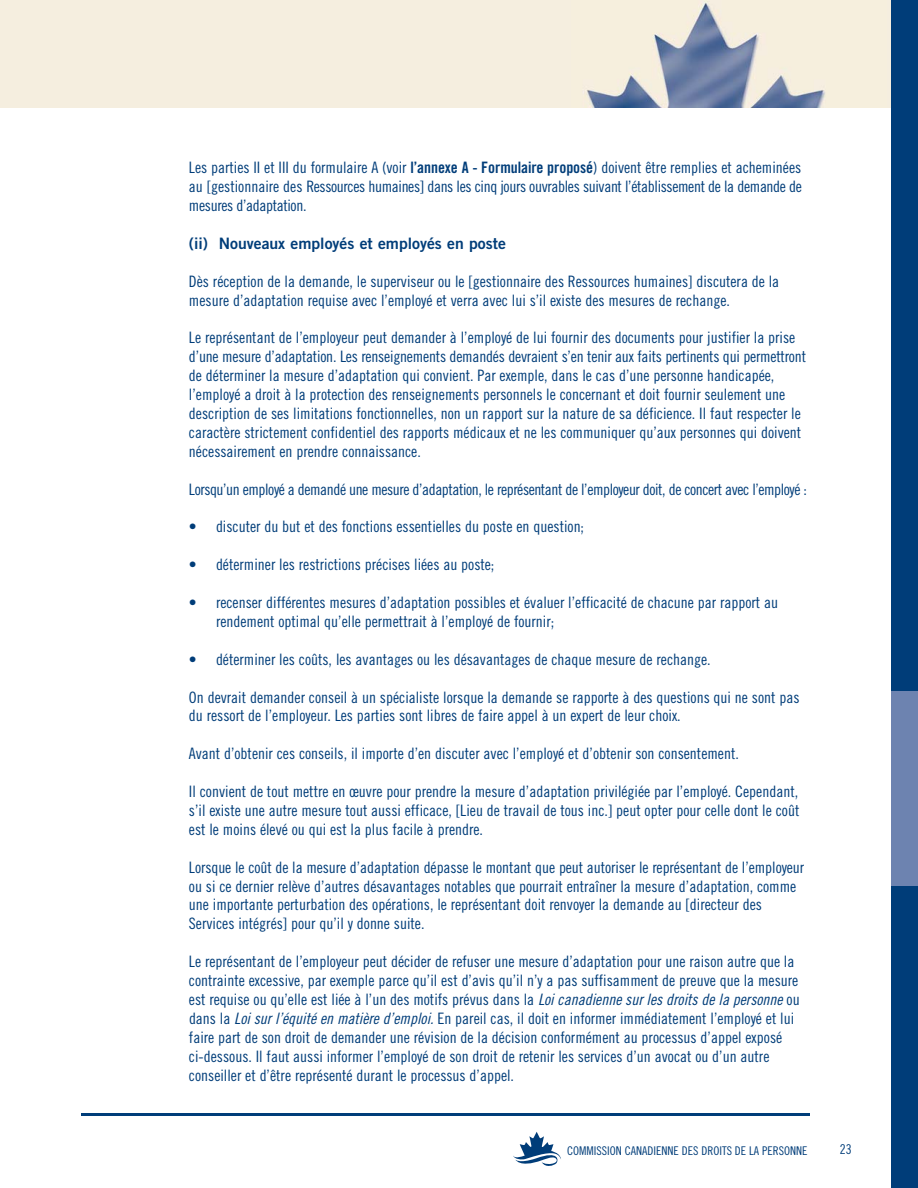
<style>
.page{position:relative;width:918px;height:1188px;background:#fff}
.page>*{position:absolute;margin:0;border:0;box-sizing:border-box;transform-origin:0 0}
.t1{font:15.75px/18.9px "Trade Gothic Cond Eighteen";color:#003d79}
.t2{font:15.75px "Trade Gothic Cond Eighteen";letter-spacing:-.025em;color:#003d79}
.t3{font:15.75px "Trade Gothic Bold Two";color:#003d79}
.t4{font:13.5px "Trade Gothic Cond Eighteen";color:#003d79}
.t5{font:12px "Trade Gothic Cond Eighteen";color:#003d79}
.s1{font-family:"Trade Gothic Bold Cond Twenty"}
.s2{font-style:italic}
</style>
<div class="page">
<div style="left:0;top:0;width:918px;height:108px;background:#f5eedf"></div>
<img style="left:583px;top:2px;width:242px;height:106px">
<div style="left:891px;top:0;width:27px;height:1188px;background:#003d79"></div>
<svg style="left:513px;top:1132px;width:48px;height:34px"></svg>
<hr style="left:81px;top:1113px;width:729px;height:3px;background:#003d79">
<div style="left:891px;top:691px;width:27px;height:195px;background:#6d83b0"></div>
<p class="t1" style="left:189px;top:160px;width:614px;text-align:justify">Les parties II et III du formulaire A (voir <span class="s1">l’annexe A - Formulaire proposé</span>) doivent être remplies et acheminées au [gestionnaire des Ressources humaines] dans les cinq jours ouvrables suivant l’établissement de la demande de mesures d’adaptation.</p>
<p class="t3" style="left:189px;top:238px;width:318px">(ii) Nouveaux employés et employés en poste</p>
<p class="t1" style="left:189px;top:273px;width:592px">Dès réception de la demande, le superviseur ou le [gestionnaire des Ressources humaines] discutera de la mesure d’adaptation requise avec l’employé et verra avec lui s’il existe des mesures de rechange.</p>
<p class="t1" style="left:189px;top:330px;width:619px">Le représentant de l’employeur peut demander à l’employé de lui fournir des documents pour justifier la prise d’une mesure d’adaptation. Les renseignements demandés devraient s’en tenir aux faits pertinents qui permettront de déterminer la mesure d’adaptation qui convient. Par exemple, dans le cas d’une personne handicapée, l’employé a droit à la protection des renseignements personnels le concernant et doit fournir seulement une description de ses limitations fonctionnelles, non un rapport sur la nature de sa déficience. Il faut respecter le caractère strictement confidentiel des rapports médicaux et ne les communiquer qu’aux personnes qui doivent nécessairement en prendre connaissance.</p>
<p class="t2" style="left:189px;top:483px;width:620px">Lorsqu’un employé a demandé une mesure d’adaptation, le représentant de l’employeur doit, de concert avec l’employé :</p>
<p class="t1" style="left:189px;top:519px;width:397px">• discuter du but et des fonctions essentielles du poste en question;</p>
<p class="t1" style="left:189px;top:556px;width:307px">• déterminer les restrictions précises liées au poste;</p>
<p class="t1" style="left:216px;top:594px;width:564px;text-indent:-27px">• recenser différentes mesures d’adaptation possibles et évaluer l’efficacité de chacune par rapport au rendement optimal qu’elle permettrait à l’employé de fournir;</p>
<p class="t1" style="left:189px;top:651px;width:523px">• déterminer les coûts, les avantages ou les désavantages de chaque mesure de rechange.</p>
<p class="t1" style="left:189px;top:689px;width:612px">On devrait demander conseil à un spécialiste lorsque la demande se rapporte à des questions qui ne sont pas du ressort de l’employeur. Les parties sont libres de faire appel à un expert de leur choix.</p>
<p class="t1" style="left:189px;top:745px;width:551px">Avant d’obtenir ces conseils, il importe d’en discuter avec l’employé et d’obtenir son consentement.</p>
<p class="t1" style="left:189px;top:783px;width:612px;text-align:justify">Il convient de tout mettre en œuvre pour prendre la mesure d’adaptation privilégiée par l’employé. Cependant, s’il existe une autre mesure tout aussi efficace, [Lieu de travail de tous inc.] peut opter pour celle dont le coût est le moins élevé ou qui est la plus facile à prendre.</p>
<p class="t1" style="left:189px;top:859px;width:617px">Lorsque le coût de la mesure d’adaptation dépasse le montant que peut autoriser le représentant de l’employeur ou si ce dernier relève d’autres désavantages notables que pourrait entraîner la mesure d’adaptation, comme une importante perturbation des opérations, le représentant doit renvoyer la demande au [directeur des Services intégrés] pour qu’il y donne suite.</p>
<p class="t1" style="left:189px;top:953px;width:612px">Le représentant de l’employeur peut décider de refuser une mesure d’adaptation pour une raison autre que la contrainte excessive, par exemple parce qu’il est d’avis qu’il n’y a pas suffisamment de preuve que la mesure est requise ou qu’elle est liée à l’un des motifs prévus dans la <span class="s2">Loicanadienne surles droits de la personne</span>ou dans la <span class="s2">Loisurl’équité en matière d’emploi.</span>En pareil cas, il doit en informer immédiatement l’employé et lui faire part de son droit de demander une révision de la décision conformément au processus d’appel exposé ci-dessous. Il faut aussi informer l’employé de son droit de retenir les services d’un avocat ou d’un autre conseiller et d’être représenté durant le processus d’appel.</p>
<p class="t5" style="left:567px;top:1146px;width:242px">COMMISSION CANADIENNE DES DROITS DE LA PERSONNE</p>
<p class="t4" style="left:840px;top:1144px;width:13px">23</p>
</div>
